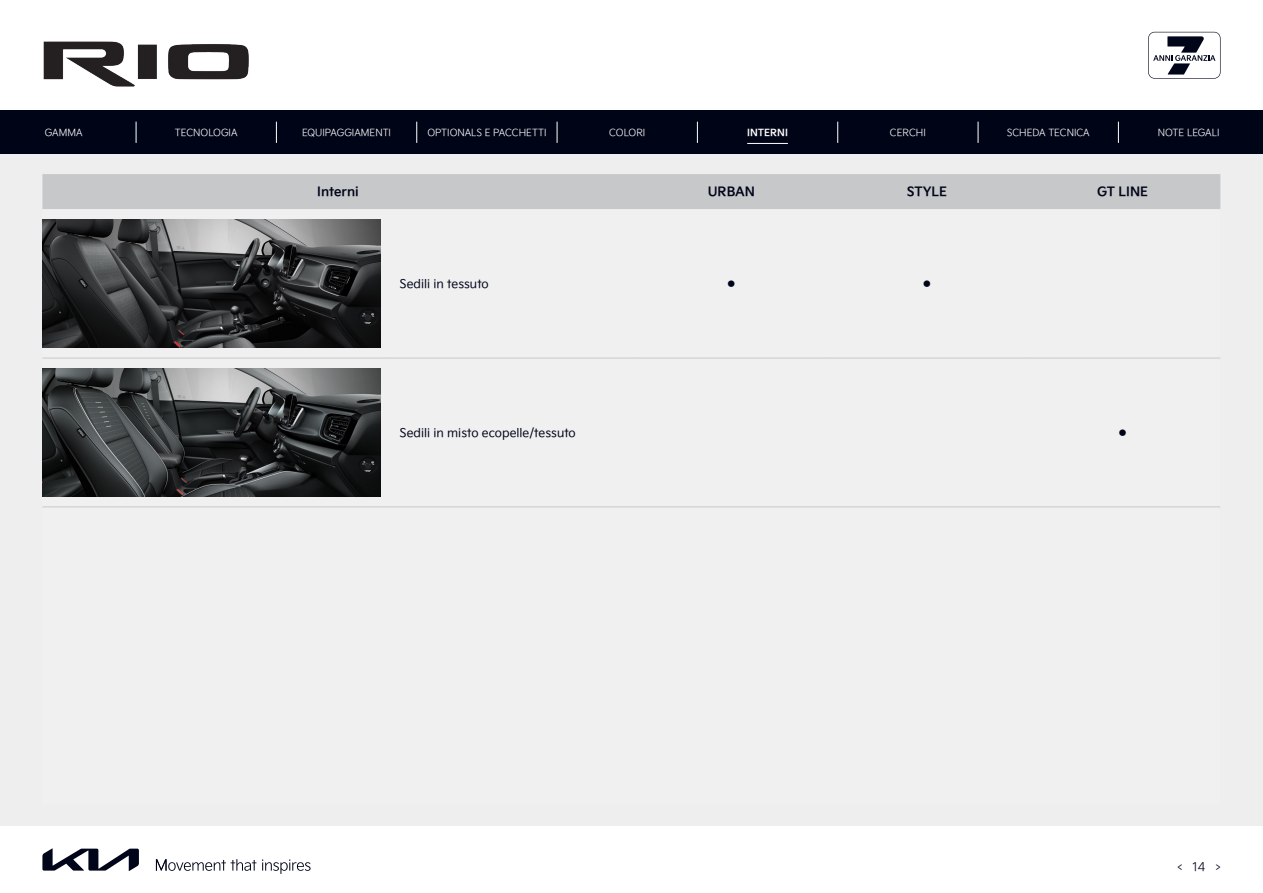
<style>
.page{position:relative;width:1263px;height:893px;background:#fff}
.page>*{position:absolute;margin:0;border:0;box-sizing:border-box;transform-origin:0 0}
.intestazione_tabella{font:12.75px "Kia Signature OTF Bold";color:#000519}
.dotazioni{font:12px "Kia Signature OTF Regular";color:#000519}
.t1{font:12px "Kia Signature OTF Light";color:#000519}
.menu{font:9.75px "Kia Signature OTF Light";color:#fff}
.menu_attivo{font:9.75px "Kia Signature OTF Bold";color:#fff}
.dotazioni_centrato{font:9px "Kia Signature OTF Regular";color:#000519}
</style>
<div class="page">
<div style="left:0;top:110px;width:1263px;height:716px;background:#eeeeef"></div>
<svg style="left:42px;top:848px;width:97px;height:23px"></svg>
<svg style="left:262px;top:859px;width:49px;height:15px"></svg>
<svg style="left:156px;top:859px;width:100px;height:12px"></svg>
<svg style="left:1148px;top:32px;width:72px;height:47px"></svg>
<div style="left:0;top:110px;width:1263px;height:44px;background:#000519"></div>
<img style="left:43px;top:41px;width:206px;height:46px">
<div style="left:42px;top:174px;width:1178px;height:35px;background:#c7c8ca"></div>
<svg style="left:42px;top:219px;width:1178px;height:288px"></svg>
<hr style="left:42px;top:358px;width:349px;height:1px;background:#c7c8ca">
<hr style="left:391px;top:358px;width:242px;height:1px;background:#c7c8ca">
<hr style="left:633px;top:358px;width:196px;height:1px;background:#c7c8ca">
<hr style="left:829px;top:358px;width:196px;height:1px;background:#c7c8ca">
<hr style="left:1025px;top:358px;width:195px;height:1px;background:#c7c8ca">
<hr style="left:42px;top:507px;width:349px;height:1px;background:#c7c8ca">
<hr style="left:391px;top:507px;width:242px;height:1px;background:#c7c8ca">
<hr style="left:633px;top:507px;width:196px;height:1px;background:#c7c8ca">
<hr style="left:829px;top:507px;width:196px;height:1px;background:#c7c8ca">
<hr style="left:1025px;top:507px;width:195px;height:1px;background:#c7c8ca">
<img style="left:42px;top:220px;width:338px;height:127px">
<img style="left:42px;top:369px;width:338px;height:127px">
<svg style="left:136px;top:122px;width:1px;height:21px"></svg>
<svg style="left:557px;top:122px;width:1px;height:21px"></svg>
<svg style="left:697px;top:122px;width:1px;height:21px"></svg>
<svg style="left:837px;top:122px;width:1px;height:21px"></svg>
<svg style="left:978px;top:122px;width:1px;height:21px"></svg>
<svg style="left:1118px;top:122px;width:1px;height:21px"></svg>
<svg style="left:276px;top:122px;width:1px;height:21px"></svg>
<svg style="left:416px;top:122px;width:1px;height:21px"></svg>
<hr style="left:747px;top:143px;width:41px;height:1px;background:#fff">
<p class="menu" style="left:45px;top:125px;width:39px">GAMMA</p>
<p class="menu" style="left:175px;top:125px;width:64px">TECNOLOGIA</p>
<p class="menu" style="left:302px;top:125px;width:91px">EQUIPAGGIAMENTI</p>
<p class="menu" style="left:427px;top:125px;width:121px">OPTIONALS E PACCHETTI</p>
<p class="menu" style="left:609px;top:125px;width:38px">COLORI</p>
<p class="menu_attivo" style="left:747px;top:125px;width:42px">INTERNI</p>
<p class="menu" style="left:890px;top:125px;width:37px">CERCHI</p>
<p class="menu" style="left:1007px;top:125px;width:84px">SCHEDA TECNICA</p>
<p class="menu" style="left:1158px;top:125px;width:63px">NOTE LEGALI</p>
<p class="intestazione_tabella" style="left:317px;top:182px;width:43px">Interni</p>
<p class="intestazione_tabella" style="left:708px;top:182px;width:49px">URBAN</p>
<p class="intestazione_tabella" style="left:907px;top:182px;width:42px">STYLE</p>
<p class="intestazione_tabella" style="left:1097px;top:182px;width:53px">GT LINE</p>
<p class="dotazioni" style="left:400px;top:275px;width:91px">Sedili in tessuto</p>
<p class="dotazioni_centrato" style="left:727px;top:277px;width:10px">●</p>
<p class="dotazioni_centrato" style="left:923px;top:277px;width:10px">●</p>
<p class="dotazioni" style="left:400px;top:424px;width:178px">Sedili in misto ecopelle/tessuto</p>
<p class="dotazioni_centrato" style="left:1118px;top:426px;width:10px">●</p>
<p class="t1" style="left:1177px;top:858px;width:45px">&lt; 14 &gt;</p>
</div>
